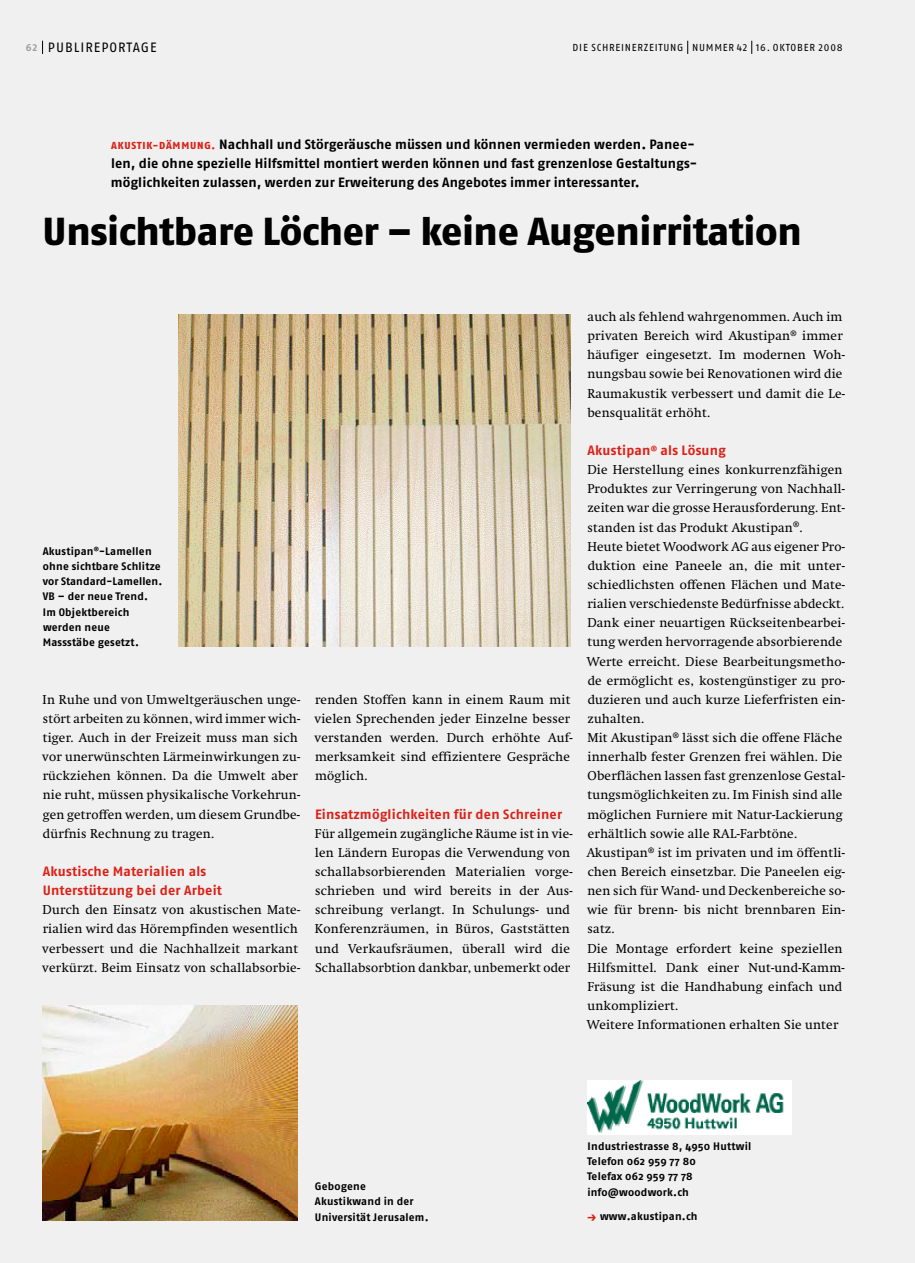
<style>
.page{position:relative;width:915px;height:1263px;background:#fff}
.page>*{position:absolute;margin:0;border:0;box-sizing:border-box;transform-origin:0 0}
.t1{font:39px "Fago No Exb";letter-spacing:-.015em;color:#000}
.t2{font:700 13.5px/19.2px "Fago No";letter-spacing:.01em;color:#000}
.t3{font:700 13.5px/19.2px "Fago No";letter-spacing:.02em;color:#dd2016}
.t4{font:13.5px "Fago No Regular LF";letter-spacing:.075em;color:#000}
.t5{font:12.75px/19.2px "Swift";letter-spacing:.02em;color:#000}
.t6{font:700 10.8px/15.3px "Fago No";letter-spacing:.02em;color:#000}
.t7{font:10.2px "Fago No Regular LF";letter-spacing:.075em;color:#000}
.s1{font-family:"Fago No Bold Lf";font-size:10.2px;color:#9b9d9e}
.s2{font-family:"Fago No Exb";font-weight:400;font-size:10.2px;color:#dd2016}
.s3{font-family:"Fago No Bold Expert";font-weight:400;font-size:12px;color:#dd2016}
</style>
<div class="page">
<div style="left:0;top:0;width:914px;height:1263px;background:#f0f0f1"></div>
<svg style="left:42px;top:41px;width:1px;height:13px"></svg>
<svg style="left:687px;top:41px;width:1px;height:13px"></svg>
<svg style="left:751px;top:41px;width:1px;height:13px"></svg>
<img style="left:179px;top:315px;width:391px;height:331px">
<img style="left:587px;top:1081px;width:204px;height:54px">
<img style="left:43px;top:1005px;width:255px;height:215px">
<p class="t4" style="left:26px;top:40px;width:132px"><span class="s1">62</span> PUBLIREPORTAGE</p>
<p class="t7" style="left:572px;top:42px;width:271px">DIE SCHREINERZEITUNG NU MMER 42 16. OKTOBER 2008</p>
<p class="t2" style="left:111px;top:134px;width:587px"><span class="s2">Akustik-Dämmung.</span> Nachhall und Störgeräusche müssen und können vermieden werden. Panee&shy;len, die ohne spezielle Hilfsmittel montiert werden können und fast grenzenlose Gestaltungs&shy;möglichkeiten zulassen, werden zur Erweiterung des Angebotes immer interessanter.</p>
<h1 class="t1" style="left:43px;top:208px;width:760px">Unsichtbare Löcher – keine Augenirritation</h1>
<p class="t6" style="left:43px;top:543px;width:121px">Akustipan<sup>®</sup>-Lamellen ohne sichtbare Schlitze vor Standard-Lamellen.<br>VB – der neue Trend.<br>Im Objektbereich werden neue<br>Massstäbe gesetzt.</p>
<p class="t5" style="left:42px;top:690px;width:259px">In Ruhe und von Umweltgeräuschen unge&shy;stört arbeiten zu können, wird immer wich&shy;tiger. Auch in der Freizeit muss man sich vor unerwünschten Lärmeinwirkungen zu&shy;rückziehen können. Da die Umwelt aber nie ruht, müssen physikalische Vorkehrun&shy;gen getroffen werden, um diesem Grundbe&shy;dürfnis Rechnung zu tragen.</p>
<p class="t3" style="left:43px;top:861px;width:181px">Akustische Materialien als<br>Unterstützung bei der Arbeit</p>
<p class="t5" style="left:42px;top:900px;width:259px">Durch den Einsatz von akustischen Mate&shy;rialien wird das Hörempfinden wesentlich verbessert und die Nachhallzeit markant verkürzt. Beim Einsatz von schallabsorbie-</p>
<p class="t5" style="left:314px;top:690px;width:259px">renden Stoffen kann in einem Raum mit vielen Sprechenden jeder Einzelne besser verstanden werden. Durch erhöhte Auf&shy;merksamkeit sind effizientere Gespräche möglich.</p>
<p class="t3" style="left:315px;top:804px;width:248px">Einsatzmöglichkeiten für den Schreiner</p>
<p class="t5" style="left:315px;top:824px;width:259px">Für allgemein zugängliche Räume ist in vie&shy;len Ländern Europas die Verwendung von schallabsorbierenden Materialien vorge&shy;schrieben und wird bereits in der Aus&shy;schreibung verlangt. In Schulungs- und Konferenzräumen, in Büros, Gaststätten und Verkaufsräumen, überall wird die Schallabsorbtion dankbar, unbemerkt oder</p>
<p class="t5" style="left:587px;top:307px;width:259px">auch als fehlend wahrgenommen. Auch im privaten Bereich wird Akustipan<sup>®</sup> immer häufiger eingesetzt. Im modernen Woh&shy;nungsbau sowie bei Renovationen wird die Raumakustik verbessert und damit die Le&shy;bensqualität erhöht.</p>
<p class="t3" style="left:587px;top:440px;width:140px">Akustipan<sup>®</sup> als Lösung</p>
<p class="t5" style="left:586px;top:460px;width:260px">Die Herstellung eines konkurrenzfähigen Produktes zur Verringerung von Nachhall&shy;zeiten war die grosse Herausforderung. Ent&shy;standen ist das Produkt Akustipan<sup>®</sup>.<br>Heute bietet Woodwork AG aus eigener Pro&shy;duktion eine Paneele an, die mit unter&shy;schiedlichsten offenen Flächen und Mate&shy;rialien verschiedenste Bedürfnisse abdeckt.<br>Dank einer neuartigen Rückseitenbearbei&shy;tung werden hervorragende absorbierende Werte erreicht. Diese Bearbeitungsmetho&shy;de ermöglicht es, kostengünstiger zu pro&shy;duzieren und auch kurze Lieferfristen ein&shy;zuhalten.<br>Mit Akustipan<sup>®</sup> lässt sich die offene Fläche innerhalb fester Grenzen frei wählen. Die Oberflächen lassen fast grenzenlose Gestal&shy;tungsmöglichkeiten zu. Im Finish sind alle möglichen Furniere mit Natur-Lackierung erhältlich sowie alle RAL-Farbtöne.<br>Akustipan<sup>®</sup> ist im privaten und im öffentli&shy;chen Bereich einsetzbar. Die Paneelen eig&shy;nen sich für Wand- und Deckenbereiche so&shy;wie für brenn- bis nicht brennbaren Ein&shy;satz.<br>Die Montage erfordert keine speziellen Hilfsmittel. Dank einer Nut-und-Kamm-Fräsung ist die Handhabung einfach und unkompliziert.<br>Weitere Informationen erhalten Sie unter</p>
<p class="t6" style="left:315px;top:1178px;width:115px">Gebogene<br>Akustikwand in der<br>Universität Jerusalem.</p>
<p class="t6" style="left:587px;top:1138px;width:166px">Industriestrasse 8, 4950 Huttwil<br>Telefon 062 959 77 80<br>Telefax 062 959 77 78 info@woodwork.ch</p>
<p class="t6" style="left:586px;top:1209px;width:112px"><span class="s3">p</span> www.akustipan.ch</p>
</div>
